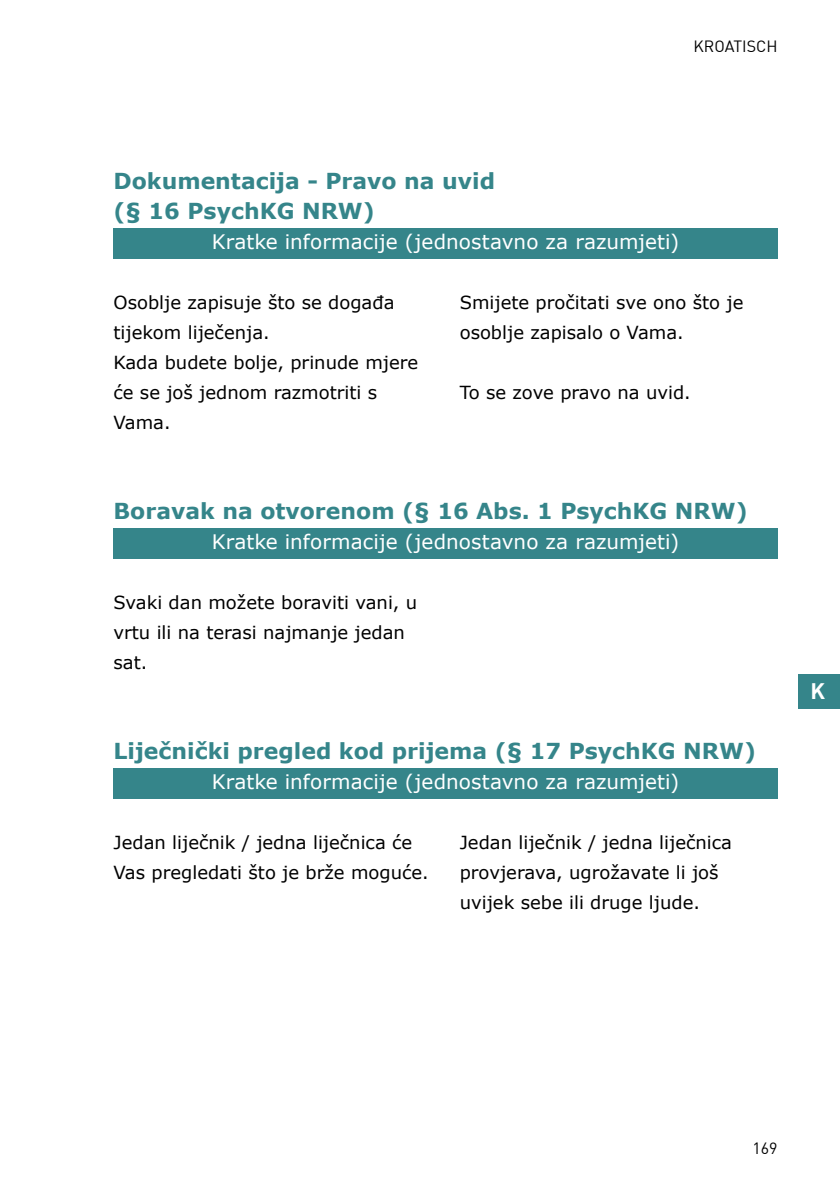
<style>
.page{position:relative;width:840px;height:1191px;background:#fff}
.page>*{position:absolute;margin:0;border:0;box-sizing:border-box;transform-origin:0 0}
.aaa_headline_2_ebene{font:700 22px "Verdana";color:#35858a}
.aaa_headline_3_ebene{font:700 22px "DIN";color:#fff}
.aaa_headline_3_ebene-2{font:20px "Verdana";color:#fff}
.Grundtext_Kopie{font:18px/30px "Verdana";color:#000}
.t1{font:16px "DIN";color:#000}
</style>
<div class="page">
<div style="left:113px;top:228px;width:664px;height:31px;background:#35858a"></div>
<div style="left:113px;top:528px;width:664px;height:31px;background:#35858a"></div>
<div style="left:113px;top:768px;width:664px;height:31px;background:#35858a"></div>
<div style="left:798px;top:674px;width:41px;height:34px;background:#35858a"></div>
<p class="t1" style="left:693px;top:36px;width:21px">KROATISCH</p>
<p class="aaa_headline_2_ebene" style="left:113px;top:165px;width:383px">Dokumentacija - Pravo na uvid</p>
<p class="aaa_headline_2_ebene" style="left:113px;top:195px;width:262px">(§ 16 PsychKG NRW)</p>
<p class="aaa_headline_3_ebene-2" style="left:211px;top:228px;width:469px">Kratke informacije (jednostavno za razumjeti)</p>
<p class="Grundtext_Kopie" style="left:113px;top:287px;width:282px">Osoblje zapisuje što se događa tijekom liječenja.</p>
<p class="Grundtext_Kopie" style="left:113px;top:347px;width:306px">Kada budete bolje, prinude mjere će se još jednom razmotriti s<br>Vama.</p>
<p class="Grundtext_Kopie" style="left:459px;top:287px;width:285px">Smijete pročitati sve ono što je osoblje zapisalo o Vama.</p>
<p class="Grundtext_Kopie" style="left:459px;top:377px;width:232px">To se zove pravo na uvid.</p>
<p class="aaa_headline_2_ebene" style="left:113px;top:495px;width:635px">Boravak na otvorenom (§ 16 Abs. 1 PsychKG NRW)</p>
<p class="aaa_headline_3_ebene-2" style="left:211px;top:528px;width:469px">Kratke informacije (jednostavno za razumjeti)</p>
<p class="Grundtext_Kopie" style="left:113px;top:587px;width:305px">Svaki dan možete boraviti vani, u vrtu ili na terasi najmanje jedan sat.</p>
<p class="aaa_headline_2_ebene" style="left:113px;top:735px;width:643px">Liječnički pregled kod prijema (§ 17 PsychKG NRW)</p>
<p class="aaa_headline_3_ebene-2" style="left:211px;top:768px;width:469px">Kratke informacije (jednostavno za razumjeti)</p>
<p class="Grundtext_Kopie" style="left:113px;top:827px;width:316px">Jedan liječnik / jedna liječnica će<br>Vas pregledati što je brže moguće.</p>
<p class="Grundtext_Kopie" style="left:459px;top:827px;width:274px">Jedan liječnik / jedna liječnica provjerava, ugrožavate li još uvijek sebe ili druge ljude.</p>
<p class="aaa_headline_3_ebene" style="left:810px;top:676px;width:16px">K</p>
<p class="t1" style="left:752px;top:1137px;width:27px">169</p>
</div>
